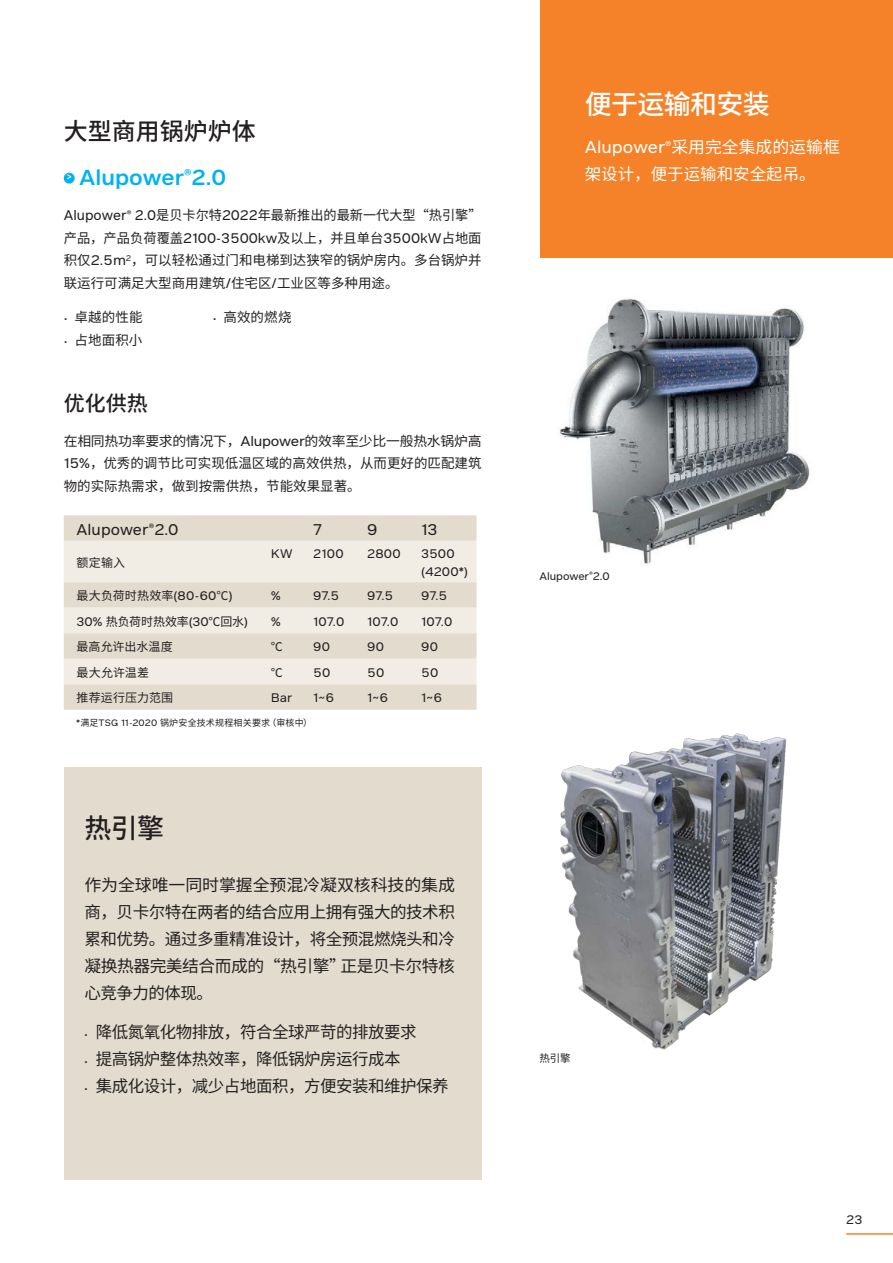
<style>
.page{position:relative;width:893px;height:1263px;background:#fff}
.page>*{position:absolute;margin:0;border:0;box-sizing:border-box;transform-origin:0 0}
.Main_Introduction_Ge{font:500 27px "Noto Sans Hans";letter-spacing:-.025em;color:#fff}
.Why_Choose{font:500 27px "Noto Sans Hans";color:#231f20}
.Main_Title{font:500 24px "Noto Sans Hans";color:#231f20}
.Main_Title-2{font:500 21px "Bekaert Text";color:#00b3ef}
.Main_Title-3{font:500 21px "Noto Sans Hans";color:#231f20}
.Main_Introduction_Ge-2{font:16.5px/27px "Noto Sans Hans";letter-spacing:-.03em;color:#231f20;text-align:justify}
.Main_Introduction_Ge-3{font:16.5px/27px "Noto Sans Hans";color:#fff}
.Table_Header_HOR_1st{font:15px "Bekaert Text";color:#231f20}
.Main_Body{font:13.5px/22.5px "Noto Sans Hans";color:#231f20;text-align:justify}
.Table_Body{font:12px "Bekaert Text";letter-spacing:.01em;color:#231f20}
.Table_Body-2{font:12px "Noto Sans Hans";letter-spacing:.005em;color:#231f20}
.Main_Photo_Caption{font:10.5px "Bekaert Text";letter-spacing:-.01em;color:#231f20}
.Main_Photo_Caption-2{font:10.5px "Noto Sans Hans";color:#231f20}
.Table_Footnote{font:9px "Noto Sans Hans";letter-spacing:.02em;color:#231f20}
.t1{font:500 9px "Bekaert Text";color:#fff}
.s1{font-family:"Bekaert Text"}
.s2{font-family:"Bekaert Text";font-size:10.5px}
</style>
<div class="page">
<div style="left:64px;top:173px;width:11px;height:11px;background:#00b3ef;border-radius:50%"></div>
<svg style="left:64px;top:515px;width:413px;height:195px;background:#e3dccf"></svg>
<svg style="left:64px;top:541px;width:413px;height:143px;background:#ece6dc"></svg>
<img style="left:560px;top:733px;width:227px;height:317px">
<div style="left:64px;top:767px;width:418px;height:413px;background:#e3dcce"></div>
<div style="left:540px;top:0;width:353px;height:257px;background:#f58229"></div>
<img style="left:559px;top:298px;width:251px;height:266px">
<hr style="left:846px;top:1233px;width:47px;height:2px;background:#f58229">
<p class="Main_Title" style="left:64px;top:118px;width:193px">大型商用锅炉炉体</p>
<p class="t1" style="left:67px;top:171px;width:7px">&gt;</p>
<p class="Main_Title-2" style="left:79px;top:164px;width:149px">Alupower<sup>®</sup>2.0</p>
<p class="Main_Body" style="left:64px;top:204px;width:419px"><span class="s1">Alupower</span><sup>®</sup> <span class="s1">2.0</span>是贝卡尔特<span class="s1">2022</span>年最新推出的最新一代大型“热引擎”产品，产品负荷覆盖<span class="s1">2100-3500kw</span>及以上，并且单台<span class="s1">3500kW</span>占地面积仅<span class="s1">2.5m</span><sup>2</sup>，可以轻松通过门和电梯到达狭窄的锅炉房内。多台锅炉并联运行可满足大型商用建筑<span class="s1">/</span>住宅区<span class="s1">/</span>工业区等多种用途。</p>
<p class="Main_Body" style="left:64px;top:306px;width:80px"><span class="s2">•</span> 卓越的性能</p>
<p class="Main_Body" style="left:64px;top:329px;width:79px"><span class="s2">•</span> 占地面积小</p>
<p class="Main_Body" style="left:213px;top:306px;width:80px"><span class="s2">•</span> 高效的燃烧</p>
<p class="Main_Title-3" style="left:64px;top:391px;width:85px">优化供热</p>
<p class="Main_Body" style="left:64px;top:430px;width:419px">在相同热功率要求的情况下，<span class="s1">Alupower</span>的效率至少比一般热水锅炉高<span class="s1">15%</span>，优秀的调节比可实现低温区域的高效供热，从而更好的匹配建筑物的实际热需求，做到按需供热，节能效果显著。</p>
<p class="Table_Header_HOR_1st" style="left:77px;top:520px;width:104px">Alupower<sup>®</sup>2.0</p>
<p class="Table_Header_HOR_1st" style="left:313px;top:520px;width:10px">7</p>
<p class="Table_Header_HOR_1st" style="left:367px;top:520px;width:12px">9</p>
<p class="Table_Header_HOR_1st" style="left:421px;top:520px;width:18px">13</p>
<p class="Table_Body-2" style="left:77px;top:556px;width:50px">额定输入</p>
<p class="Table_Body" style="left:271px;top:546px;width:23px">KW</p>
<p class="Table_Body" style="left:313px;top:546px;width:32px">2100</p>
<p class="Table_Body" style="left:367px;top:546px;width:35px">2800</p>
<p class="Table_Body" style="left:421px;top:546px;width:35px">3500</p>
<p class="Table_Body" style="left:421px;top:564px;width:48px">(4200*)</p>
<p class="Table_Body-2" style="left:77px;top:589px;width:158px">最大负荷时热效率<span class="s1">(80-60</span>℃<span class="s1">)</span></p>
<p class="Table_Body" style="left:271px;top:588px;width:12px">%</p>
<p class="Table_Body" style="left:313px;top:588px;width:28px">97.5</p>
<p class="Table_Body" style="left:367px;top:588px;width:28px">97.5</p>
<p class="Table_Body" style="left:421px;top:588px;width:28px">97.5</p>
<p class="Table_Body-2" style="left:77px;top:614px;width:173px"><span class="s1">30%</span> 热负荷时热效率<span class="s1">(30</span>℃回水<span class="s1">)</span></p>
<p class="Table_Body" style="left:271px;top:614px;width:12px">%</p>
<p class="Table_Body" style="left:313px;top:614px;width:33px">107.0</p>
<p class="Table_Body" style="left:367px;top:614px;width:33px">107.0</p>
<p class="Table_Body" style="left:421px;top:614px;width:33px">107.0</p>
<p class="Table_Body-2" style="left:77px;top:640px;width:98px">最高允许出水温度</p>
<p class="Table_Body-2" style="left:271px;top:640px;width:13px">℃</p>
<p class="Table_Body" style="left:313px;top:639px;width:18px">90</p>
<p class="Table_Body" style="left:367px;top:639px;width:18px">90</p>
<p class="Table_Body" style="left:421px;top:639px;width:18px">90</p>
<p class="Table_Body-2" style="left:77px;top:666px;width:74px">最大允许温差</p>
<p class="Table_Body-2" style="left:271px;top:666px;width:13px">℃</p>
<p class="Table_Body" style="left:313px;top:665px;width:19px">50</p>
<p class="Table_Body" style="left:367px;top:665px;width:19px">50</p>
<p class="Table_Body" style="left:421px;top:665px;width:19px">50</p>
<p class="Table_Body-2" style="left:77px;top:691px;width:98px">推荐运行压力范围</p>
<p class="Table_Body" style="left:271px;top:690px;width:23px">Bar</p>
<p class="Table_Body" style="left:313px;top:690px;width:22px">1~6</p>
<p class="Table_Body" style="left:367px;top:690px;width:22px">1~6</p>
<p class="Table_Body" style="left:421px;top:690px;width:22px">1~6</p>
<p class="Table_Footnote" style="left:77px;top:718px;width:237px"><span class="s1">*</span>满足<span class="s1">TSG 11-2020</span> 锅炉安全技术规程相关要求（审核中）</p>
<p class="Why_Choose" style="left:84px;top:813px;width:81px">热引擎</p>
<p class="Main_Introduction_Ge-2" style="left:84px;top:871px;width:372px">作为全球唯一同时掌握全预混冷凝双核科技的集成商，贝卡尔特在两者的结合应用上拥有强大的技术积累和优势。通过多重精准设计，将全预混燃烧头和冷凝换热器完美结合而成的“热引擎”正是贝卡尔特核心竞争力的体现。</p>
<p class="Main_Introduction_Ge-2" style="left:84px;top:1019px;width:334px"><span class="s2">•</span>ﾠ降低氮氧化物排放，符合全球严苛的排放要求</p>
<p class="Main_Introduction_Ge-2" style="left:84px;top:1046px;width:318px"><span class="s2">•</span>ﾠ提高锅炉整体热效率，降低锅炉房运行成本</p>
<p class="Main_Introduction_Ge-2" style="left:84px;top:1073px;width:366px"><span class="s2">•</span> 集成化设计，减少占地面积，方便安装和维护保养</p>
<p class="Main_Introduction_Ge" style="left:585px;top:89px;width:186px">便于运输和安装</p>
<p class="Main_Introduction_Ge-3" style="left:585px;top:134px;width:257px"><span class="s1">Alupower</span><sup>®</sup>采用完全集成的运输框架设计，便于运输和安全起吊。</p>
<p class="Main_Photo_Caption" style="left:539px;top:569px;width:72px">Alupower<sup>®</sup>2.0</p>
<p class="Main_Photo_Caption-2" style="left:539px;top:1053px;width:33px">热引擎</p>
<p class="Table_Body" style="left:846px;top:1212px;width:18px">23</p>
</div>
